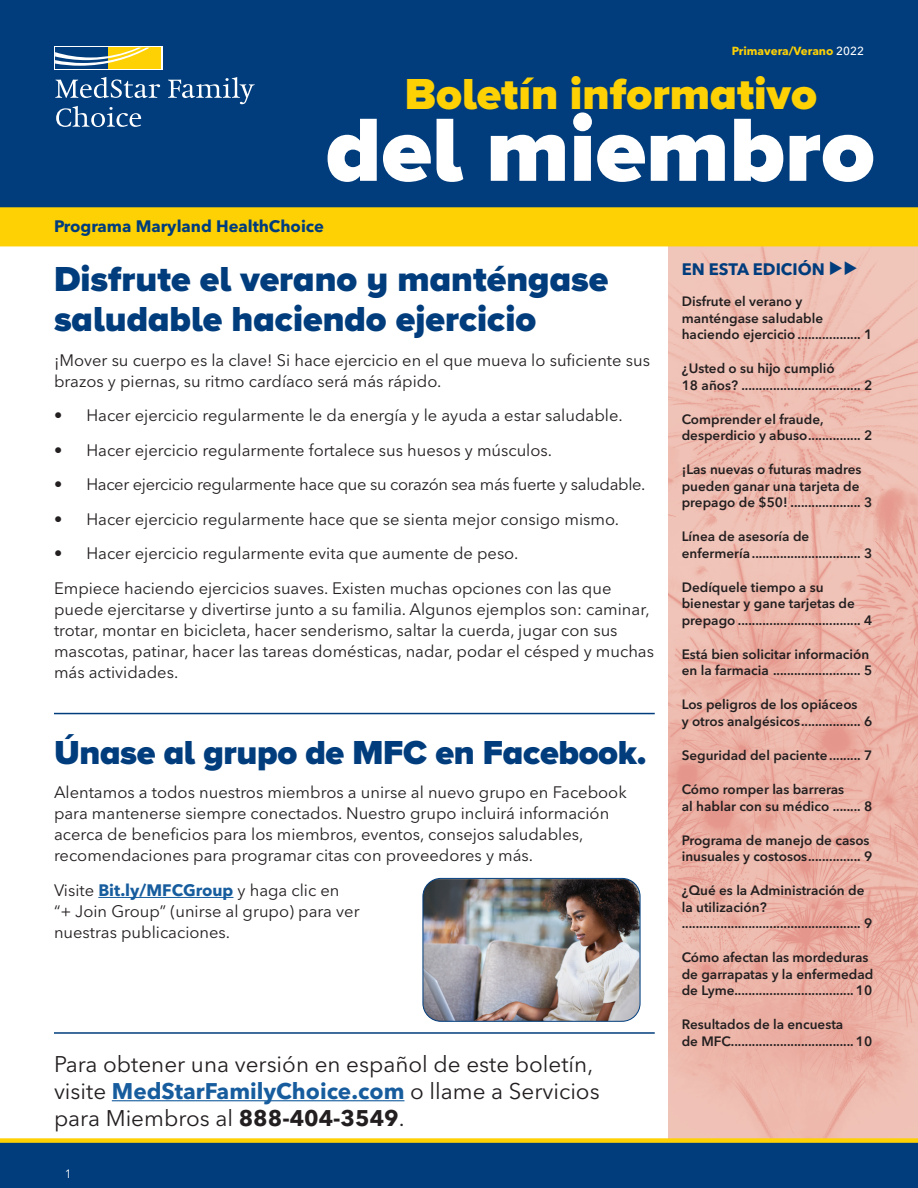
<style>
.page{position:relative;width:918px;height:1188px;background:#fff}
.page>*{position:absolute;margin:0;border:0;box-sizing:border-box;transform-origin:0 0}
.t1{font:900 93px "Proxima Nova A";color:#fff}
.t2{font:900 45px "Proxima Nova A";color:#fed105}
.headz{font:900 36px/40.5px "Proxima Nova A";color:#013d7d}
.headz-2{font:900 34.5px "Proxima Nova A";letter-spacing:-.01em;color:#013d7d}
.bodeebod{font:22.5px/27px "Avenir Next LT Pro";color:#231f20}
.body_demi{font:16.5px/21px "Avenir Next LT Pro";color:#231f20}
.body_demi-2{font:16.5px "Avenir Next LT Pro";letter-spacing:-.02em;color:#231f20}
.sublysubs{font:700 16.5px "Avenir Next LT Pro";color:#013d7d}
.Headline{font:600 13.5px/16.5px "Avenir Next LT Pro";color:#231f20}
.indent1{font:12px "Avenir Next LT Pro";color:#fff}
.t3{font:700 11.7px "Avenir Next LT Pro";color:#fed105}
.s1{font-weight:500;color:#fff}
.s2{font-weight:700;color:#175d9e}
.s3{font-weight:700}
</style>
<div class="page">
<div style="left:0;top:0;width:918px;height:207px;background:#013d7d"></div>
<img style="left:668px;top:246px;width:250px;height:892px">
<svg style="left:56px;top:106px;width:85px;height:21px;background:#3b699b"></svg>
<svg style="left:55px;top:77px;width:105px;height:21px;background:#426e9e"></svg>
<svg style="left:168px;top:77px;width:87px;height:27px;background:#336396"></svg>
<svg style="left:54px;top:46px;width:108px;height:24px"></svg>
<div style="left:108px;top:48px;width:53px;height:21px;background:#fed105"></div>
<div style="left:55px;top:48px;width:53px;height:21px;background:#013d7d"></div>
<svg style="left:55px;top:48px;width:94px;height:18px"></svg>
<hr style="left:112px;top:1100px;width:292px;height:1px;background:#175d9e">
<hr style="left:98px;top:897px;width:135px;height:1px;background:#175d9e">
<hr style="left:54px;top:713px;width:601px;height:1px;background:#013d7d">
<hr style="left:54px;top:1032px;width:601px;height:2px;background:#013d7d">
<svg style="left:0;top:1138px;width:918px;height:50px;background:#194b72"></svg>
<div style="left:0;top:207px;width:918px;height:39px;background:#fed105"></div>
<img style="left:423px;top:879px;width:217px;height:142px">
<div style="left:423px;top:878px;width:217px;height:144px;border:1px solid #013d7d;border-radius:18px"></div>
<p class="t3" style="left:732px;top:44px;width:134px">Primavera/Verano <span class="s1">2022</span></p>
<p class="t2" style="left:405px;top:60px;width:414px">Boletín informativo</p>
<p class="t1" style="left:326px;top:80px;width:550px">del miembro</p>
<p class="sublysubs" style="left:54px;top:216px;width:272px">Programa Maryland HealthChoice</p>
<p class="headz" style="left:54px;top:258px;width:556px">Disfrute el verano y manténgase saludable haciendo ejercicio</p>
<p class="body_demi" style="left:54px;top:350px;width:598px">¡Mover su cuerpo es la clave! Si hace ejercicio en el que mueva lo suficiente sus brazos y piernas, su ritmo cardíaco será más rápido.</p>
<p class="body_demi" style="left:54px;top:405px;width:570px">• Hacer ejercicio regularmente le da energía y le ayuda a estar saludable.</p>
<p class="body_demi" style="left:54px;top:440px;width:500px">• Hacer ejercicio regularmente fortalece sus huesos y músculos.</p>
<p class="body_demi-2" style="left:54px;top:475px;width:593px">• Hacer ejercicio regularmente hace que su corazón sea más fuerte y saludable.</p>
<p class="body_demi" style="left:54px;top:509px;width:567px">• Hacer ejercicio regularmente hace que se sienta mejor consigo mismo.</p>
<p class="body_demi" style="left:54px;top:543px;width:466px">• Hacer ejercicio regularmente evita que aumente de peso.</p>
<p class="body_demi" style="left:54px;top:578px;width:602px">Empiece haciendo ejercicios suaves. Existen muchas opciones con las que puede ejercitarse y divertirse junto a su familia. Algunos ejemplos son: caminar, trotar, montar en bicicleta, hacer senderismo, saltar la cuerda, jugar con sus mascotas, patinar, hacer las tareas domésticas, nadar, podar el césped y muchas más actividades.</p>
<p class="headz-2" style="left:54px;top:727px;width:594px">Únase al grupo de MFC en Facebook.</p>
<p class="body_demi" style="left:54px;top:782px;width:574px">Alentamos a todos nuestros miembros a unirse al nuevo grupo en Facebook para mantenerse siempre conectados. Nuestro grupo incluirá información acerca de beneficios para los miembros, eventos, consejos saludables, recomendaciones para programar citas con proveedores y más.</p>
<p class="body_demi" style="left:54px;top:880px;width:307px">Visite <span class="s2">Bit.ly/MFCGroup</span> y haga clic en “+ Join Group” (unirse al grupo) para ver nuestras publicaciones.</p>
<p class="bodeebod" style="left:54px;top:1050px;width:547px">Para obtener una versión en español de este boletín, visite <span class="s2">MedStarFamilyChoice.com</span> o llame a Servicios para Miembros al <span class="s3">888-404-3549</span>.</p>
<p class="indent1" style="left:65px;top:1166px;width:8px">1</p>
<p class="sublysubs" style="left:682px;top:259px;width:178px">EN ESTA EDICIÓN ◆◆</p>
<p class="Headline" style="left:682px;top:293px;width:192px">Disfrute el verano y manténgase saludable haciendo ejercicio .................. 1</p>
<p class="Headline" style="left:682px;top:360px;width:192px">¿Usted o su hijo cumplió<br>18 años? .................................. 2</p>
<p class="Headline" style="left:682px;top:411px;width:192px">Comprender el fraude, desperdicio y abuso............... 2</p>
<p class="Headline" style="left:682px;top:461px;width:192px">¡Las nuevas o futuras madres pueden ganar una tarjeta de prepago de $50! .................... 3</p>
<p class="Headline" style="left:682px;top:528px;width:192px">Línea de asesoría de enfermería............................... 3</p>
<p class="Headline" style="left:682px;top:579px;width:192px">Dedíquele tiempo a su bienestar y gane tarjetas de prepago ................................... 4</p>
<p class="Headline" style="left:682px;top:646px;width:192px">Está bien solicitar información en la farmacia ......................... 5</p>
<p class="Headline" style="left:682px;top:696px;width:192px">Los peligros de los opiáceos<br>y otros analgésicos................. 6</p>
<p class="Headline" style="left:682px;top:747px;width:192px">Seguridad del paciente......... 7</p>
<p class="Headline" style="left:682px;top:781px;width:192px">Cómo romper las barreras<br>al hablar con su médico ........ 8</p>
<p class="Headline" style="left:682px;top:832px;width:192px">Programa de manejo de casos inusuales y costosos............... 9</p>
<p class="Headline" style="left:682px;top:882px;width:192px">¿Qué es la Administración de la utilización? ................................................... 9</p>
<p class="Headline" style="left:682px;top:949px;width:193px">Cómo afectan las mordeduras de garrapatas y la enfermedad de Lyme..................................10</p>
<p class="Headline" style="left:682px;top:1016px;width:192px">Resultados de la encuesta<br>de MFC...................................10</p>
</div>
